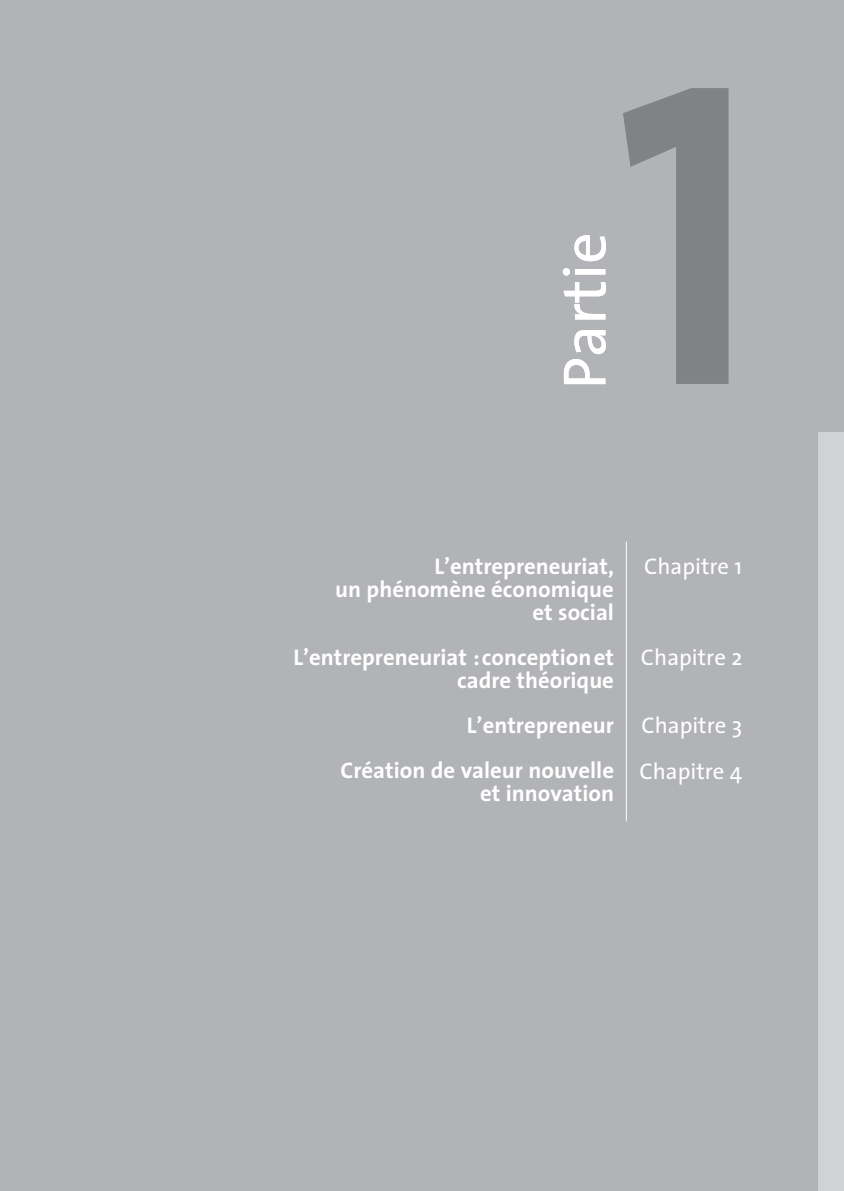
<style>
.page{position:relative;width:844px;height:1191px;background:#fff}
.page>*{position:absolute;margin:0;border:0;box-sizing:border-box;transform-origin:0 0}
.t1{font:437.5px "The Sans Bold Caps";color:#808285;scale:.9 1}
.t2{font:61.25px "The Sans";color:#fff}
.t3{font:700 22.75px/22.8px "The Sans";color:#fff;text-align:right}
.t4{font:22.75px "The Sans";color:#fff}
.s1{font-weight:400}
</style>
<div class="page">
<div style="left:0;top:0;width:843px;height:1191px;background:#b2b3b7"></div>
<div style="left:818px;top:0;width:25px;height:1191px;background:#d1d2d4"></div>
<div style="left:809px;top:0;width:34px;height:432px;background:#b2b3b7"></div>
<hr style="left:625px;top:541px;width:1px;height:280px;background:#fff">
<p class="t2" style="left:533px;top:389px;width:158px;rotate:-90deg">Partie</p>
<p class="t1" style="left:615px;top:-130px;width:159px">1</p>
<p class="t3" style="left:335px;top:554px;width:280px">L’entrepreneuriat,<br>un phénomène économique et social</p>
<p class="t4" style="left:644px;top:547px;width:100px">Chapitre 1</p>
<p class="t3" style="left:293px;top:645px;width:322px">L’entrepreneuriat : conception et cadre théorique</p>
<p class="t4" style="left:640px;top:638px;width:103px">Chapitre 2</p>
<p class="t3" style="left:340px;top:702px;width:403px;line-height:44.8px;text-align:left;text-indent:126px">L’entrepreneur <span class="s1">Chapitre 3<br></span>Création de valeur nouvelle</p>
<p class="t3" style="left:480px;top:781px;width:135px">et innovation</p>
<p class="t4" style="left:639px;top:752px;width:104px">Chapitre 4</p>
</div>
